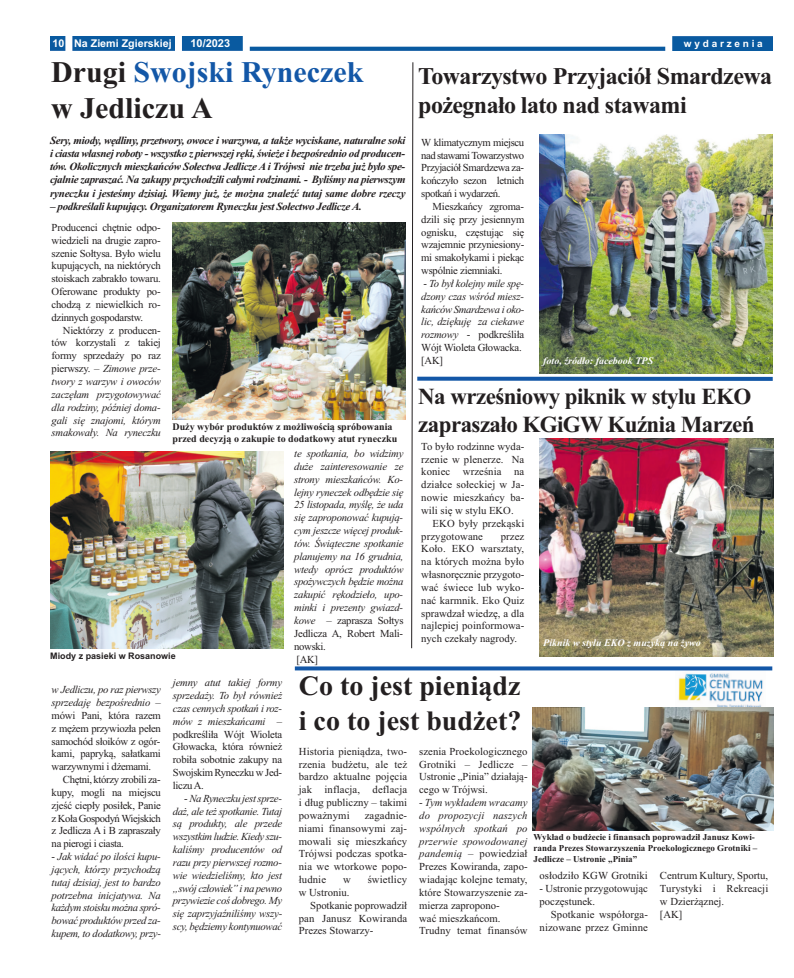
<style>
.page{position:relative;width:794px;height:978px;background:#fff}
.page>*{position:absolute;margin:0;border:0;box-sizing:border-box;transform-origin:0 0}
.t1{font:700 30px/36px "Times New Roman";color:#231f20}
.t2{font:700 28px/35px "Times New Roman";color:#231f20}
.t3{font:700 24px/28.8px "Times New Roman";letter-spacing:-.025em;color:#231f20}
.t4{font:700 23px/27.6px "Times New Roman";letter-spacing:-.025em;color:#231f20}
.t5{font:italic 700 11px/13.2px "Times New Roman";letter-spacing:-.03em;color:#231f20;text-align:justify}
.t6{font:700 11px "Arial";color:#fff}
.t7{font:10.7px/12.8px "Times New Roman";color:#231f20;text-align:justify}
.t8{font:italic 10.7px/12.8px "Times New Roman";letter-spacing:-.02em;color:#231f20;text-align:justify}
.t9{font:10.7px "Times New Roman";letter-spacing:-.02em;color:#231f20}
.t10{font:10.7px "Times New Roman";letter-spacing:-.03em;color:#231f20}
.t11{font:10.7px "Times New Roman";letter-spacing:-.035em;color:#231f20}
.t12{font:10.7px "Times New Roman";letter-spacing:-.04em;color:#231f20}
.t13{font:10.7px "Times New Roman";letter-spacing:-.025em;color:#231f20}
.t14{font:700 10.7px "Arial";color:#fff}
.t15{font:700 10px/12px "Times New Roman";color:#231f20}
.t16{font:italic 700 10px "Times New Roman";color:#fff}
.t17{font:700 10px "Arial";letter-spacing:.28em;color:#fff}
.t18{font:700 9px/10.8px "Times New Roman";color:#231f20}
.t19{font:700 9px "Arial";color:#231f20}
.s1{color:#1357a7}
.s2{font-style:normal}
.s3{font-style:italic}
</style>
<div class="page">
<img style="left:678px;top:673px;width:85px;height:34px">
<img style="left:50px;top:36px;width:722px;height:15px">
<svg style="left:295px;top:666px;width:477px;height:4px;background:#2d69b0"></svg>
<img style="left:172px;top:223px;width:234px;height:196px">
<img style="left:532px;top:707px;width:241px;height:123px">
<svg style="left:411px;top:62px;width:2px;height:587px"></svg>
<img style="left:50px;top:452px;width:234px;height:196px">
<img style="left:539px;top:134px;width:233px;height:240px">
<svg style="left:417px;top:377px;width:355px;height:4px"></svg>
<img style="left:539px;top:438px;width:234px;height:218px">
<p class="t14" style="left:53px;top:37px;width:121px">10 Na Ziemi Zgierskiej</p>
<p class="t6" style="left:190px;top:37px;width:41px">10/2023</p>
<p class="t17" style="left:684px;top:37px;width:80px">wydarzenia</p>
<h1 class="t1" style="left:51px;top:54px;width:314px">Drugi <span class="s1">Swojski Ryneczek </span>w Jedliczu A</h1>
<h3 class="t3" style="left:418px;top:62px;width:355px">Towarzystwo Przyjaciół Smardzewa pożegnało lato nad stawami</h3>
<p class="t5" style="left:50px;top:133px;width:357px">Sery, miody, wędliny, przetwory, owoce i warzywa, a także wyciskane, naturalne soki i ciasta własnej roboty - wszystko z pierwszej ręki, świeże i bezpośrednio od producen&shy;tów. Okolicznych mieszkańców Sołectwa Jedlicze A i Trójwsi nie trzeba już było spe&shy;cjalnie zapraszać. Na zakupy przychodzili całymi rodzinami. - Byliśmy na pierwszym ryneczku i jesteśmy dzisiaj. Wiemy już, że można znaleźć tutaj same dobre rzeczy</p>
<p class="t5" style="left:50px;top:199px;width:313px">– podkreślali kupujący. Organizatorem Ryneczku jest Sołectwo Jedlicze A.</p>
<p class="t7" style="left:52px;top:221px;width:111px">Producenci chętnie odpo&shy;wiedzieli na drugie zapro&shy;szenie Sołtysa. Było wielu kupujących, na niektórych stoiskach zabrakło towaru.<br>Oferowane produkty po&shy;chodzą z niewielkich ro&shy;dzinnych gospodarstw.</p>
<p class="t8" style="left:52px;top:324px;width:111px;text-indent:11px"><span class="s2">Niektórzy z producen&shy;tów korzystali z takiej formy sprzedaży po raz pierwszy. –</span> Zimowe prze&shy;twory z warzyw i owoców zaczęłam przygotowywać dla rodziny, później doma&shy;gali się znajomi, którym smakowały. Na ryneczku</p>
<p class="t15" style="left:172px;top:420px;width:226px">Duży wybór produktów z możliwością spróbowania przed decyzją o zakupie to dodatkowy atut ryneczku</p>
<p class="t19" style="left:50px;top:650px;width:127px">Miody z pasieki w Rosanowie</p>
<p class="t8" style="left:294px;top:447px;width:111px;text-align:left">te spotkania, bo widzimy duże zainteresowanie ze strony mieszkańców. Ko&shy;lejny ryneczek odbędzie się<br>25 listopada, myślę, że uda się zaproponować kupują&shy;cym jeszcze więcej produk&shy;tów. Świąteczne spotkanie planujemy na 16 grudnia, wtedy oprócz produktów spożywczych będzie można zakupić rękodzieło, upo&shy;minki i prezenty gwiazd&shy;kowe <span class="s2">– zaprasza Sołtys<br>Jedlicza A, Robert Mali&shy;nowski.<br>[AK]</span></p>
<p class="t7" style="left:421px;top:136px;width:105px">W klimatycznym miejscu nad stawami Towarzystwo Przyjaciół Smardzewa za&shy;kończyło sezon letnich spotkań i wydarzeń.</p>
<p class="t7" style="left:421px;top:200px;width:105px;text-indent:11px">Mieszkańcy zgroma&shy;dzili się przy jesiennym ognisku, częstując się wzajemnie przyniesiony&shy;mi smakołykami i piekąc wspólnie ziemniaki.</p>
<p class="t8" style="left:421px;top:277px;width:105px;text-align:left"><span class="s2">-</span> To był kolejny mile spę&shy;dzony czas wśród miesz&shy;kańców Smardzewa i oko&shy;lic, dziękuję za ciekawe rozmowy <span class="s2">- podkreśliła<br>Wójt Wioleta Głowacka. [AK]</span></p>
<p class="t16" style="left:543px;top:355px;width:111px">foto, źródło: facebook TPS</p>
<h3 class="t4" style="left:418px;top:383px;width:338px">Na wrześniowy piknik w stylu EKO zapraszało KGiGW Kuźnia Marzeń</h3>
<p class="t7" style="left:421px;top:440px;width:105px">To było rodzinne wyda-</p>
<p class="t7" style="left:421px;top:452px;width:105px">rzenie w plenerze. Na</p>
<p class="t7" style="left:421px;top:465px;width:105px">koniec września na</p>
<p class="t7" style="left:421px;top:478px;width:105px">działce sołeckiej w Ja-</p>
<p class="t7" style="left:421px;top:491px;width:105px">nowie mieszkańcy ba-</p>
<p class="t7" style="left:421px;top:504px;width:94px">wili się w stylu EKO.</p>
<p class="t7" style="left:432px;top:517px;width:93px">EKO były przekąski</p>
<p class="t7" style="left:421px;top:529px;width:63px">przygotowane</p>
<p class="t7" style="left:421px;top:529px;width:105px;text-indent:79px">przez Koło. EKO warsztaty, na których można było własnoręcznie przygoto&shy;wać świece lub wyko&shy;nać karmnik. Eko Quiz sprawdzał wiedzę, a dla najlepiej poinformowa&shy;nych czekały nagrody.</p>
<p class="t16" style="left:543px;top:637px;width:159px">Piknik w stylu EKO z muzyką na żywo</p>
<p class="t8" style="left:52px;top:683px;width:111px">w Jedliczu, po raz pierwszy</p>
<p class="t8" style="left:52px;top:696px;width:111px">sprzedaję bezpośrednio <span class="s2">–</span></p>
<p class="t9" style="left:52px;top:709px;width:111px">mówi Pani, która razem</p>
<p class="t10" style="left:52px;top:722px;width:111px">z mężem przywiozła pełen</p>
<p class="t13" style="left:52px;top:735px;width:110px">samochód słoików z ogór-</p>
<p class="t9" style="left:52px;top:747px;width:111px">kami, papryką, sałatkami</p>
<p class="t10" style="left:52px;top:760px;width:101px">warzywnymi i dżemami.</p>
<p class="t11" style="left:63px;top:773px;width:99px">Chętni, którzy zrobili za-</p>
<p class="t9" style="left:52px;top:786px;width:111px">kupy, mogli na miejscu</p>
<p class="t9" style="left:52px;top:799px;width:111px">zjeść ciepły posiłek, Panie</p>
<p class="t12" style="left:52px;top:812px;width:111px">z Koła Gospodyń Wiejskich</p>
<p class="t10" style="left:52px;top:824px;width:111px">z Jedlicza A i B zapraszały</p>
<p class="t10" style="left:52px;top:837px;width:74px">na pierogi i ciasta.</p>
<p class="t8" style="left:52px;top:850px;width:111px"><span class="s2">-</span> Jak widać po ilości kupu&shy;jących, którzy przychodzą tutaj dzisiaj, jest to bardzo potrzebna inicjatywa. Na każdym stoisku można spró&shy;bować produktów przed za&shy;kupem, to dodatkowy, przy-</p>
<p class="t7" style="left:173px;top:676px;width:111px"><span class="s3">jemny atut takiej formy sprzedaży. To był również czas cennych spotkań i roz&shy;mów z mieszkańcami</span> – podkreśliła Wójt Wioleta Głowacka, która również robiła sobotnie zakupy na Swojskim Ryneczku w Jed&shy;liczu A.</p>
<p class="t8" style="left:173px;top:792px;width:111px;text-indent:11px"><span class="s2">-</span> Na Ryneczku jest sprze&shy;daż, ale też spotkanie. Tutaj są produkty, ale przede wszystkim ludzie. Kiedy szu&shy;kaliśmy producentów od razu przy pierwszej rozmo&shy;wie wiedzieliśmy, kto jest „swój człowiek” i na pewno przywiezie coś dobrego. My się zaprzyjaźniliśmy wszy&shy;scy, będziemy kontynuować</p>
<h2 class="t2" style="left:299px;top:668px;width:224px">Co to jest pieniądz i co to jest budżet?</h2>
<p class="t7" style="left:299px;top:745px;width:110px">Historia pieniądza, two&shy;rzenia budżetu, ale też bardzo aktualne pojęcia jak inflacja, deflacja i dług publiczny – takimi poważnymi</p>
<p class="t7" style="left:299px;top:809px;width:110px;text-indent:66px">zagadnie&shy;niami finansowymi zaj&shy;mowali się mieszkańcy Trójwsi podczas spotka&shy;nia we wtorkowe popo&shy;łudnie</p>
<p class="t7" style="left:343px;top:873px;width:9px">w</p>
<p class="t7" style="left:368px;top:873px;width:41px">świetlicy</p>
<p class="t7" style="left:299px;top:886px;width:52px">w Ustroniu.</p>
<p class="t7" style="left:310px;top:899px;width:98px">Spotkanie poprowadził</p>
<p class="t7" style="left:299px;top:912px;width:110px">pan Janusz Kowiranda</p>
<p class="t7" style="left:299px;top:924px;width:76px">Prezes Stowarzy-</p>
<p class="t7" style="left:419px;top:745px;width:110px">szenia Proekologicznego Grotniki – Jedlicze – Ustronie „Pinia” działają&shy;cego w Trójwsi.</p>
<p class="t7" style="left:419px;top:796px;width:110px;text-align:left">- <span class="s3">Tym wykładem wracamy do propozycji naszych wspólnych spotkań po przerwie spowodowanej pandemią</span> – powiedział<br>Prezes Kowiranda, zapo&shy;wiadając kolejne tematy, które Stowarzyszenie za&shy;mierza zapropono-<br>wać mieszkańcom.<br>Trudny temat finansów</p>
<p class="t18" style="left:533px;top:832px;width:225px">Wykład o budżecie i finansach poprowadził Janusz Kowi&shy;randa Prezes Stowarzyszenia Proekologicznego Grotniki –<br>Jedlicze – Ustronie „Pinia”</p>
<p class="t7" style="left:539px;top:869px;width:110px">osłodziło KGW Grotniki</p>
<p class="t7" style="left:539px;top:882px;width:110px">- Ustronie przygotowując poczęstunek.</p>
<p class="t7" style="left:539px;top:908px;width:110px;text-align:right">Spotkanie współorga&shy;nizowane przez Gminne</p>
<p class="t7" style="left:660px;top:869px;width:110px;text-align:left">Centrum Kultury, Sportu,<br>Turystyki i Rekreacji w Dzierżąznej.<br>[AK]</p>
</div>
